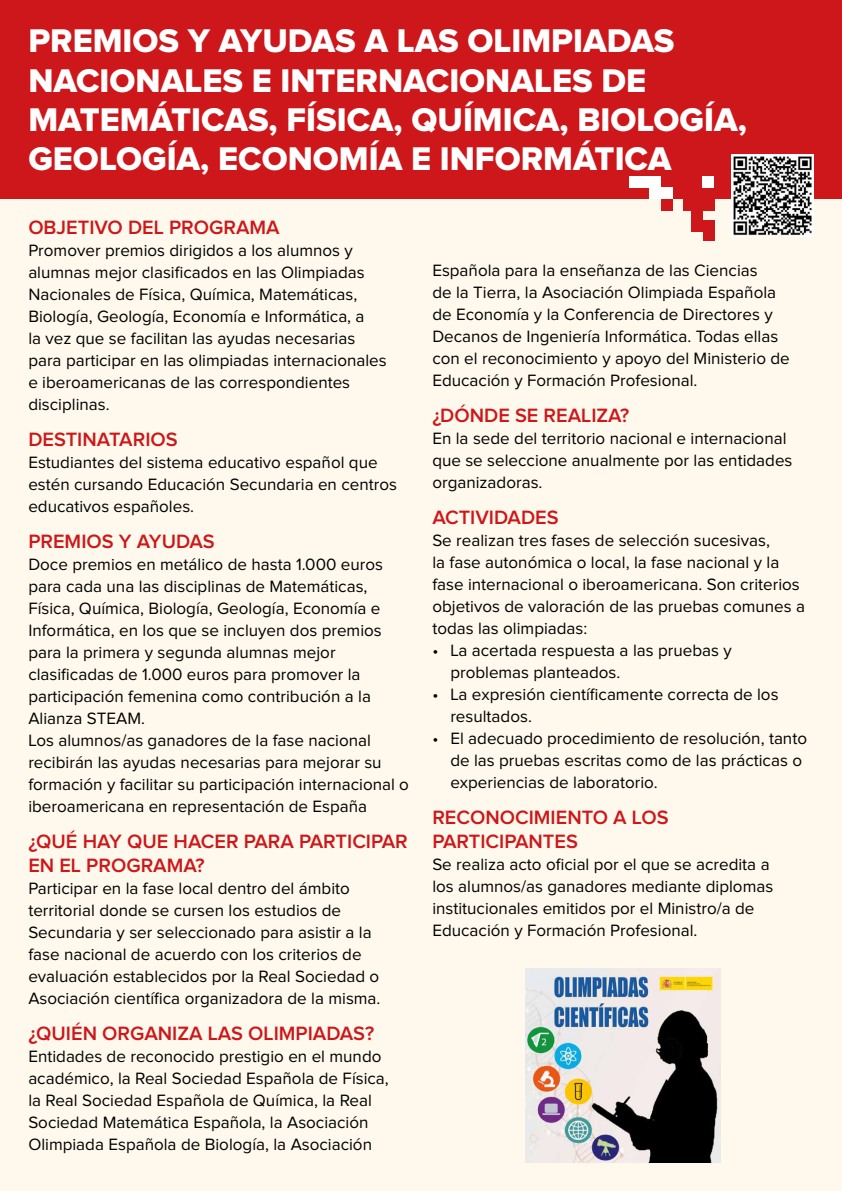
<style>
.page{position:relative;width:842px;height:1191px;background:#fef9ec}
.page>*{position:absolute;margin:0;border:0;box-sizing:border-box;transform-origin:0 0}
.t1{font:34px/39.2px "Proxima Nova Extrabld";color:#fff}
.t2{font:600 20px/24px "Proxima Nova";color:#cd171a}
.t3{font:17px/22px "Proxima Nova";color:#000}
</style>
<div class="page">
<div style="left:0;top:0;width:842px;height:198px;background:#cd171a"></div>
<div style="left:649px;top:187px;width:12px;height:12px;background:#fff"></div>
<div style="left:661px;top:187px;width:12px;height:12px;background:#fff"></div>
<div style="left:691px;top:211px;width:12px;height:20px;background:#cd171a"></div>
<div style="left:702px;top:176px;width:12px;height:11px;background:#fff"></div>
<div style="left:661px;top:199px;width:12px;height:12px;background:#cd171a"></div>
<div style="left:629px;top:176px;width:32px;height:11px;background:#fff"></div>
<div style="left:703px;top:220px;width:11px;height:21px;background:#cd171a"></div>
<div style="left:683px;top:199px;width:31px;height:12px;background:#cd171a"></div>
<img style="left:731px;top:154px;width:83px;height:83px">
<img style="left:526px;top:968px;width:194px;height:194px">
<h1 class="t1" style="left:28px;top:23px;width:720px">PREMIOS Y AYUDAS A LAS OLIMPIADAS NACIONALES E INTERNACIONALES DE MATEMÁTICAS, FÍSICA, QUÍMICA, BIOLOGÍA, GEOLOGÍA, ECONOMÍA E INFORMÁTICA</h1>
<p class="t2" style="left:28px;top:216px;width:253px">OBJETIVO DEL PROGRAMA</p>
<p class="t3" style="left:28px;top:240px;width:360px">Promover premios dirigidos a los alumnos y alumnas mejor clasificados en las Olimpiadas Nacionales de Física, Química, Matemáticas, Biología, Geología, Economía e Informática, a<br>la vez que se facilitan las ayudas necesarias para participar en las olimpiadas internacionales e iberoamericanas de las correspondientes disciplinas.</p>
<p class="t2" style="left:28px;top:428px;width:151px">DESTINATARIOS</p>
<p class="t3" style="left:28px;top:452px;width:370px">Estudiantes del sistema educativo español que estén cursando Educación Secundaria en centros educativos españoles.</p>
<p class="t2" style="left:28px;top:530px;width:188px">PREMIOS Y AYUDAS</p>
<p class="t3" style="left:28px;top:554px;width:382px">Doce premios en metálico de hasta 1.000 euros para cada una las disciplinas de Matemáticas, Física, Química, Biología, Geología, Economía e Informática, en los que se incluyen dos premios para la primera y segunda alumnas mejor clasificadas de 1.000 euros para promover la participación femenina como contribución a la Alianza STEAM.<br>Los alumnos/as ganadores de la fase nacional recibirán las ayudas necesarias para mejorar su formación y facilitar su participación internacional o iberoamericana en representación de España</p>
<p class="t2" style="left:28px;top:830px;width:381px">¿QUÉ HAY QUE HACER PARA PARTICIPAR<br>EN EL PROGRAMA?</p>
<p class="t3" style="left:28px;top:878px;width:354px">Participar en la fase local dentro del ámbito territorial donde se cursen los estudios de Secundaria y ser seleccionado para asistir a la fase nacional de acuerdo con los criterios de evaluación establecidos por la Real Sociedad o Asociación científica organizadora de la misma.</p>
<p class="t2" style="left:28px;top:1022px;width:347px">¿QUIÉN ORGANIZA LAS OLIMPIADAS?</p>
<p class="t3" style="left:28px;top:1046px;width:362px">Entidades de reconocido prestigio en el mundo académico, la Real Sociedad Española de Física, la Real Sociedad Española de Química, la Real Sociedad Matemática Española, la Asociación Olimpiada Española de Biología, la Asociación</p>
<p class="t3" style="left:432px;top:260px;width:359px">Española para la enseñanza de las Ciencias<br>de la Tierra, la Asociación Olimpiada Española de Economía y la Conferencia de Directores y Decanos de Ingeniería Informática. Todas ellas con el reconocimiento y apoyo del Ministerio de Educación y Formación Profesional.</p>
<p class="t2" style="left:432px;top:404px;width:199px">¿DÓNDE SE REALIZA?</p>
<p class="t3" style="left:432px;top:428px;width:362px">En la sede del territorio nacional e internacional que se seleccione anualmente por las entidades organizadoras.</p>
<p class="t2" style="left:432px;top:506px;width:128px">ACTIVIDADES</p>
<p class="t3" style="left:432px;top:530px;width:374px">Se realizan tres fases de selección sucesivas,<br>la fase autonómica o local, la fase nacional y la fase internacional o iberoamericana. Son criterios objetivos de valoración de las pruebas comunes a todas las olimpiadas:</p>
<p class="t3" style="left:450px;top:640px;width:283px;text-indent:-18px">• La acertada respuesta a las pruebas y problemas planteados.</p>
<p class="t3" style="left:450px;top:684px;width:330px;text-indent:-18px">• La expresión científicamente correcta de los resultados.</p>
<p class="t3" style="left:450px;top:728px;width:358px;text-indent:-18px">• El adecuado procedimiento de resolución, tanto de las pruebas escritas como de las prácticas o experiencias de laboratorio.</p>
<p class="t2" style="left:432px;top:806px;width:238px">RECONOCIMIENTO A LOS<br>PARTICIPANTES</p>
<p class="t3" style="left:432px;top:854px;width:342px">Se realiza acto oficial por el que se acredita a los alumnos/as ganadores mediante diplomas institucionales emitidos por el Ministro/a de Educación y Formación Profesional.</p>
</div>
